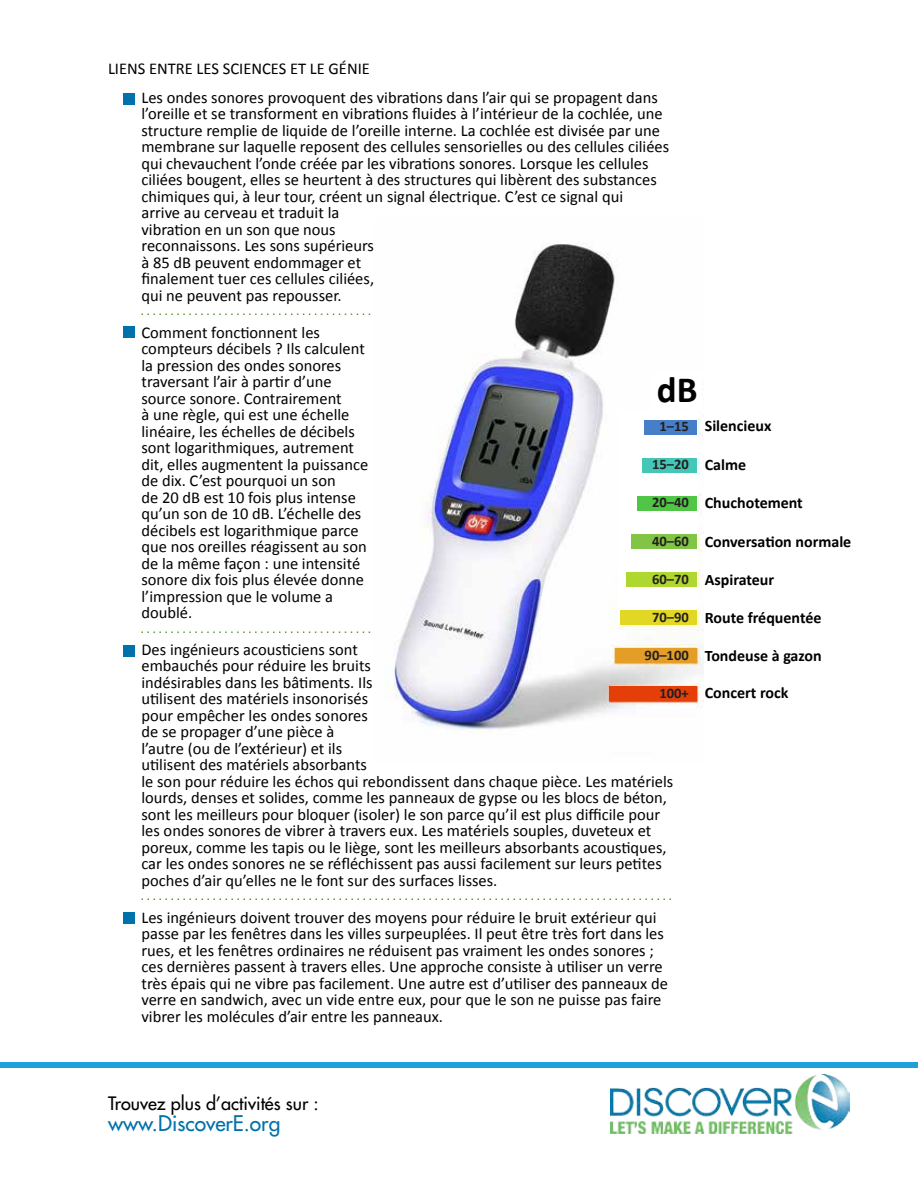
<style>
.page{position:relative;width:918px;height:1188px;background:#fff}
.page>*{position:absolute;margin:0;border:0;box-sizing:border-box;transform-origin:0 0}
.t1{font:700 37.05px "Calibri";color:#000}
.t2{font:21px "Futura";color:#0072ab}
.t3{font:18px "Futura";color:#000}
.t4{font:16.5px/16.5px "Calibri";color:#000}
.t5{font:700 16.05px "Calibri";color:#000}
.t6{font:700 14.55px "Calibri";color:#231f20}
</style>
<div class="page">
<div style="left:0;top:1062px;width:918px;height:6px;background:#20a0db"></div>
<svg style="left:141px;top:314px;width:230px;height:1px"></svg>
<svg style="left:141px;top:632px;width:230px;height:1px"></svg>
<svg style="left:141px;top:898px;width:530px;height:2px"></svg>
<img style="left:387px;top:242px;width:316px;height:492px">
<div style="left:619px;top:410px;width:79px;height:216px;background:#fff"></div>
<div style="left:651px;top:371px;width:50px;height:38px;background:#fff"></div>
<div style="left:644px;top:420px;width:53px;height:14px;background:#467ec7"></div>
<div style="left:642px;top:458px;width:55px;height:15px;background:#44c7b7"></div>
<div style="left:638px;top:496px;width:59px;height:15px;background:#51c546"></div>
<div style="left:631px;top:534px;width:66px;height:15px;background:#82c445"></div>
<div style="left:627px;top:572px;width:70px;height:15px;background:#afd72f"></div>
<div style="left:620px;top:610px;width:77px;height:15px;background:#e2d725"></div>
<div style="left:615px;top:648px;width:82px;height:15px;background:#e49e28"></div>
<div style="left:609px;top:686px;width:88px;height:15px;background:#e43f08"></div>
<div style="left:123px;top:93px;width:12px;height:12px;background:#0072ab"></div>
<div style="left:123px;top:326px;width:12px;height:12px;background:#0072ab"></div>
<div style="left:123px;top:645px;width:12px;height:12px;background:#0072ab"></div>
<div style="left:123px;top:912px;width:12px;height:12px;background:#0072ab"></div>
<img style="left:610px;top:1074px;width:239px;height:60px">
<p class="t4" style="left:108px;top:61px;width:263px">LIENS ENTRE LES SCIENCES ET LE GÉNIE</p>
<p class="t4" style="left:141px;top:89px;width:529px">Les ondes sonores provoquent des vibrations dans l’air qui se propagent dans l’oreille et se transforment en vibrations fluides à l’intérieur de la cochlée, une structure remplie de liquide de l’oreille interne. La cochlée est divisée par une membrane sur laquelle reposent des cellules sensorielles ou des cellules ciliées qui chevauchent l’onde créée par les vibrations sonores. Lorsque les cellules ciliées bougent, elles se heurtent à des structures qui libèrent des substances chimiques qui, à leur tour, créent un signal électrique. C’est ce signal qui<br>arrive au cerveau et traduit la<br>vibration en un son que nous<br>reconnaissons. Les sons supérieurs<br>à 85 dB peuvent endommager et<br>finalement tuer ces cellules ciliées,<br>qui ne peuvent pas repousser.</p>
<p class="t4" style="left:141px;top:324px;width:228px">Comment fonctionnent les compteurs décibels ? Ils calculent la pression des ondes sonores traversant l’air à partir d’une source sonore. Contrairement<br>à une règle, qui est une échelle linéaire, les échelles de décibels sont logarithmiques, autrement dit, elles augmentent la puissance de dix. C’est pourquoi un son<br>de 20 dB est 10 fois plus intense qu’un son de 10 dB. L’échelle des décibels est logarithmique parce que nos oreilles réagissent au son de la même façon : une intensité sonore dix fois plus élevée donne l’impression que le volume a doublé.</p>
<p class="t4" style="left:141px;top:641px;width:533px">Des ingénieurs acousticiens sont<br>embauchés pour réduire les bruits<br>indésirables dans les bâtiments. Ils<br>utilisent des matériels insonorisés<br>pour empêcher les ondes sonores<br>de se propager d’une pièce à<br>l’autre (ou de l’extérieur) et ils<br>utilisent des matériels absorbants<br>le son pour réduire les échos qui rebondissent dans chaque pièce. Les matériels lourds, denses et solides, comme les panneaux de gypse ou les blocs de béton, sont les meilleurs pour bloquer (isoler) le son parce qu’il est plus difficile pour les ondes sonores de vibrer à travers eux. Les matériels souples, duveteux et poreux, comme les tapis ou le liège, sont les meilleurs absorbants acoustiques, car les ondes sonores ne se réfléchissent pas aussi facilement sur leurs petites poches d’air qu’elles ne le font sur des surfaces lisses.</p>
<p class="t4" style="left:141px;top:909px;width:528px">Les ingénieurs doivent trouver des moyens pour réduire le bruit extérieur qui passe par les fenêtres dans les villes surpeuplées. Il peut être très fort dans les rues, et les fenêtres ordinaires ne réduisent pas vraiment les ondes sonores ; ces dernières passent à travers elles. Une approche consiste à utiliser un verre très épais qui ne vibre pas facilement. Une autre est d’utiliser des panneaux de verre en sandwich, avec un vide entre eux, pour que le son ne puisse pas faire vibrer les molécules d’air entre les panneaux.</p>
<h1 class="t1" style="left:657px;top:366px;width:42px">dB</h1>
<p class="t6" style="left:659px;top:417px;width:31px">1–15</p>
<p class="t6" style="left:652px;top:455px;width:38px">15–20</p>
<p class="t6" style="left:652px;top:493px;width:38px">20–40</p>
<p class="t6" style="left:652px;top:531px;width:38px">40–60</p>
<p class="t6" style="left:652px;top:570px;width:38px">60–70</p>
<p class="t6" style="left:652px;top:608px;width:38px">70–90</p>
<p class="t6" style="left:645px;top:646px;width:46px">90–100</p>
<p class="t6" style="left:659px;top:684px;width:31px">100+</p>
<p class="t5" style="left:705px;top:416px;width:68px">Silencieux</p>
<p class="t5" style="left:705px;top:454px;width:43px">Calme</p>
<p class="t5" style="left:705px;top:493px;width:100px">Chuchotement</p>
<p class="t5" style="left:705px;top:531px;width:148px">Conversation normale</p>
<p class="t5" style="left:705px;top:569px;width:71px">Aspirateur</p>
<p class="t5" style="left:705px;top:607px;width:118px">Route fréquentée</p>
<p class="t5" style="left:705px;top:646px;width:119px">Tondeuse à gazon</p>
<p class="t5" style="left:705px;top:683px;width:85px">Concert rock</p>
<p class="t3" style="left:108px;top:1092px;width:212px">Trouvez plus d’activités sur :</p>
<p class="t2" style="left:108px;top:1110px;width:174px">www.DiscoverE.org</p>
</div>
